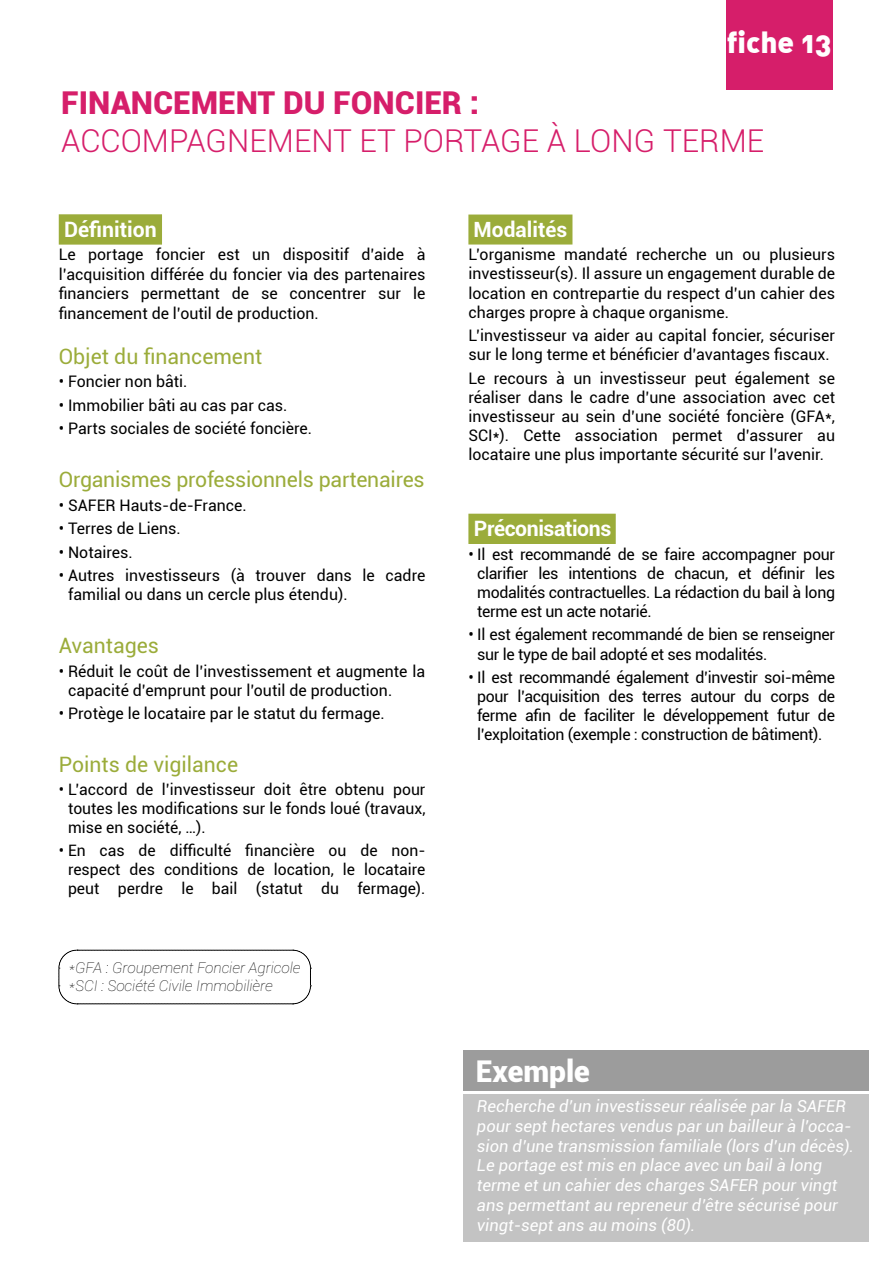
<style>
.page{position:relative;width:893px;height:1263px;background:#fff}
.page>*{position:absolute;margin:0;border:0;box-sizing:border-box;transform-origin:0 0}
.t1{font:300 31.5px "Roboto";color:#d61e6a}
.t2{font:900 31.5px "Roboto";color:#d61e6a}
.t3{font:900 30px "DIN Alternate";color:#fff}
.t4{font:900 30px "Roboto";color:#fff}
.t5{font:21.15px "Roboto";letter-spacing:-.005em;color:#9bac3a}
.t6{font:700 21.15px "Roboto";letter-spacing:-.02em;color:#fff}
.t7{font:700 21.15px "Roboto";color:#fff}
.t8{font:700 21px "Roboto";color:#fff}
.t9{font:italic 16.5px/19.8px "Roboto";color:#fff}
.t10{font:15.9px/19px "Roboto";color:#000;text-align:justify}
.t11{font:15.9px/19px "Roboto";letter-spacing:-.02em;color:#000}
.t12{font:15.75px/18.9px "Roboto";color:#000;text-align:justify}
.t13{font:italic 100 15px/18px "Roboto";color:#000}
</style>
<div class="page">
<div style="left:59px;top:214px;width:103px;height:31px;background:#9bac3a"></div>
<div style="left:468px;top:215px;width:104px;height:30px;background:#9bac3a"></div>
<div style="left:468px;top:514px;width:148px;height:30px;background:#9bac3a"></div>
<div style="left:726px;top:0;width:106px;height:89px;background:#d61e6a"></div>
<div style="left:463px;top:1050px;width:405px;height:41px;background:#9c9c9c"></div>
<div style="left:463px;top:1095px;width:405px;height:147px;background:#c3c3c3"></div>
<svg style="left:59px;top:950px;width:252px;height:54px"></svg>
<h2 class="t3" style="left:727px;top:22px;width:106px">fiche 13</h2>
<h1 class="t2" style="left:61px;top:80px;width:420px">FINANCEMENT DU FONCIER :</h1>
<h1 class="t1" style="left:61px;top:119px;width:705px">ACCOMPAGNEMENT ET PORTAGE À LONG TERME</h1>
<h3 class="t7" style="left:64px;top:215px;width:94px">Définition</h3>
<p class="t10" style="left:59px;top:244px;width:368px">Le portage foncier est un dispositif d’aide à l’acquisition différée du foncier via des partenaires financiers permettant de se concentrer sur le financement de l’outil de production.</p>
<h3 class="t5" style="left:59px;top:342px;width:205px">Objet du financement</h3>
<p class="t10" style="left:59px;top:372px;width:130px">• Foncier non bâti.</p>
<p class="t10" style="left:59px;top:395px;width:230px">• Immobilier bâti au cas par cas.</p>
<p class="t10" style="left:59px;top:418px;width:255px">• Parts sociales de société foncière.</p>
<h3 class="t5" style="left:59px;top:465px;width:367px">Organismes professionnels partenaires</h3>
<p class="t10" style="left:59px;top:495px;width:189px">• SAFER Hauts-de-France.</p>
<p class="t10" style="left:59px;top:518px;width:124px">• Terres de Liens.</p>
<p class="t10" style="left:59px;top:542px;width:76px">• Notaires.</p>
<p class="t10" style="left:68px;top:565px;width:359px;text-indent:-9px">• Autres investisseurs (à trouver dans le cadre familial ou dans un cercle plus étendu).</p>
<h3 class="t5" style="left:59px;top:631px;width:102px">Avantages</h3>
<p class="t10" style="left:68px;top:661px;width:359px;text-indent:-9px">• Réduit le coût de l’investissement et augmente la capacité d’emprunt pour l’outil de production.</p>
<p class="t10" style="left:59px;top:703px;width:328px">• Protège le locataire par le statut du fermage.</p>
<h3 class="t5" style="left:59px;top:750px;width:181px">Points de vigilance</h3>
<p class="t12" style="left:68px;top:780px;width:359px;text-indent:-9px">• L’accord de l’investisseur doit être obtenu pour toutes les modifications sur le fonds loué (travaux, mise en société, …).</p>
<p class="t12" style="left:59px;top:841px;width:368px;text-align:center">• En cas de difficulté financière ou de non&shy;respect des conditions de location, le locataire peut perdre le bail (statut du fermage).</p>
<p class="t13" style="left:69px;top:958px;width:233px">*GFA : Groupement Foncier Agricole *SCI : Société Civile Immobilière</p>
<h3 class="t8" style="left:474px;top:215px;width:95px">Modalités</h3>
<p class="t10" style="left:468px;top:245px;width:368px">L’organisme mandaté recherche un ou plusieurs investisseur(s). Il assure un engagement durable de location en contrepartie du respect d’un cahier des charges propre à chaque organisme.</p>
<p class="t10" style="left:468px;top:325px;width:368px">L’investisseur va aider au capital foncier, sécuriser sur le long terme et bénéficier d’avantages fiscaux.</p>
<p class="t10" style="left:468px;top:368px;width:368px">Le recours à un investisseur peut également se réaliser dans le cadre d’une association avec cet investisseur au sein d’une société foncière (GFA*, SCI*). Cette association permet d’assurer au locataire une plus importante sécurité sur l’avenir.</p>
<h3 class="t6" style="left:474px;top:514px;width:139px">Préconisations</h3>
<p class="t10" style="left:477px;top:544px;width:359px;text-indent:-9px">• Il est recommandé de se faire accompagner pour clarifier les intentions de chacun, et définir les modalités contractuelles. La rédaction du bail à long terme est un acte notarié.</p>
<p class="t11" style="left:477px;top:625px;width:359px;text-indent:-9px">• Il est également recommandé de bien se renseigner sur le type de bail adopté et ses modalités.</p>
<p class="t11" style="left:468px;top:667px;width:368px;text-align:center">• Il est recommandé également d’investir soi-même pour l’acquisition des terres autour du corps de ferme afin de faciliter le développement futur de l’exploitation (exemple : construction de bâtiment).</p>
<h2 class="t4" style="left:476px;top:1050px;width:116px">Exemple</h2>
<p class="t9" style="left:477px;top:1096px;width:379px">Recherche d’un investisseur réalisée par la SAFER pour sept hectares vendus par un bailleur à l’occa&shy;sion d’une transmission familiale (lors d’un décès).<br>Le portage est mis en place avec un bail à long terme et un cahier des charges SAFER pour vingt ans permettant au repreneur d’être sécurisé pour vingt-sept ans au moins (80).</p>
</div>
